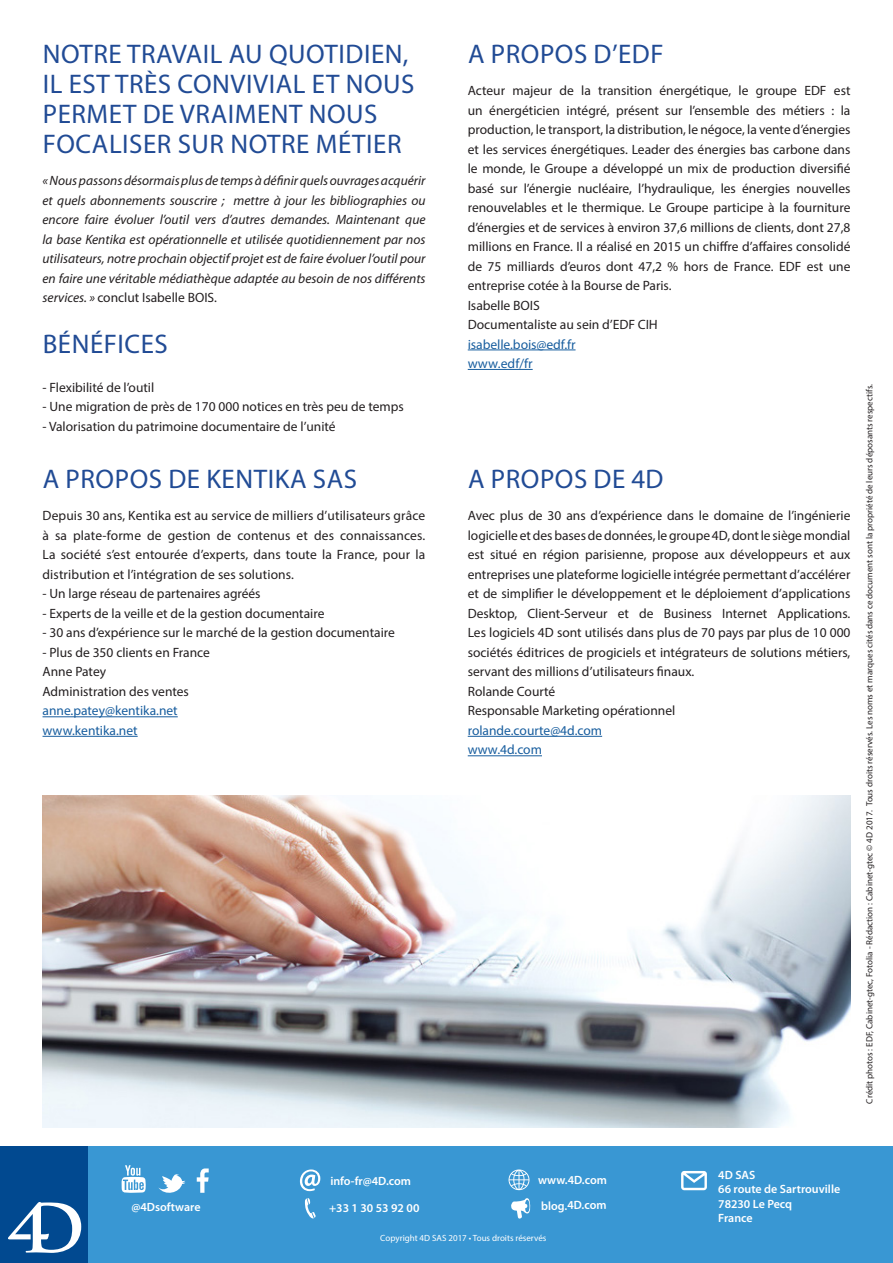
<style>
.page{position:relative;width:893px;height:1263px;background:#fff}
.page>*{position:absolute;margin:0;border:0;box-sizing:border-box;transform-origin:0 0}
.Titre{font:27px/30px "Myriad Pro";letter-spacing:.02em;color:#214b95}
.PARAGRAPHE{font:13.5px/19.5px "Myriad Pro";color:#231f20;text-align:justify}
.PARAGRAPHE-2{font:italic 13.5px/19.5px "Myriad Pro";color:#231f20;text-align:justify}
.PARAGRAPHE-3{font:13.5px/19.5px "Myriad Pro";color:#175d9e}
.t1{font:600 12px "Myriad Pro";color:#fff}
.t2{font:9px "Myriad Pro";color:#231f20}
.t3{font:9px "Myriad Pro";color:#fff}
.s1{font-style:normal}
.s2{color:#231f20}
.s3{color:#175d9e}
</style>
<div class="page">
<hr style="left:468px;top:736px;width:134px;height:1px;background:#175d9e">
<hr style="left:468px;top:755px;width:74px;height:1px;background:#175d9e">
<hr style="left:43px;top:716px;width:135px;height:1px;background:#175d9e">
<hr style="left:43px;top:736px;width:95px;height:1px;background:#175d9e">
<hr style="left:468px;top:350px;width:108px;height:1px;background:#175d9e">
<hr style="left:468px;top:369px;width:65px;height:1px;background:#175d9e">
<img style="left:43px;top:795px;width:807px;height:332px">
<div style="left:6px;top:1146px;width:887px;height:117px;background:#3997d3"></div>
<div style="left:0;top:1146px;width:87px;height:117px;background:#014990"></div>
<svg style="left:8px;top:1202px;width:73px;height:51px"></svg>
<svg style="left:681px;top:1171px;width:26px;height:19px"></svg>
<svg style="left:300px;top:1169px;width:20px;height:22px"></svg>
<svg style="left:305px;top:1198px;width:11px;height:21px"></svg>
<svg style="left:509px;top:1169px;width:20px;height:21px"></svg>
<svg style="left:511px;top:1198px;width:20px;height:21px"></svg>
<svg style="left:158px;top:1174px;width:27px;height:19px"></svg>
<svg style="left:197px;top:1168px;width:12px;height:25px"></svg>
<svg style="left:121px;top:1165px;width:25px;height:28px"></svg>
<p class="Titre" style="left:43px;top:38px;width:373px">NOTRE TRAVAIL AU QUOTIDIEN,<br>IL EST TRÈS CONVIVIAL ET NOUS<br>PERMET DE VRAIMENT NOUS<br>FOCALISER SUR NOTRE MÉTIER</p>
<p class="PARAGRAPHE-2" style="left:43px;top:171px;width:385px">« Nous passons désormais plus de temps à définir quels ouvrages acquérir et quels abonnements souscrire ; mettre à jour les bibliographies ou encore faire évoluer l’outil vers d’autres demandes. Maintenant que la base Kentika est opérationnelle et utilisée quotidiennement par nos utilisateurs, notre prochain objectif projet est de faire évoluer l’outil pour en faire une véritable médiathèque adaptée au besoin de nos différents services. » <span class="s1">conclut Isabelle BOIS.</span></p>
<p class="Titre" style="left:43px;top:329px;width:127px">BÉNÉFICES</p>
<p class="PARAGRAPHE" style="left:43px;top:377px;width:113px">- Flexibilité de l’outil</p>
<p class="PARAGRAPHE" style="left:43px;top:397px;width:363px">- Une migration de près de 170 000 notices en très peu de temps</p>
<p class="PARAGRAPHE" style="left:43px;top:416px;width:295px">- Valorisation du patrimoine documentaire de l’unité</p>
<p class="Titre" style="left:43px;top:464px;width:316px">A PROPOS DE KENTIKA SAS</p>
<p class="PARAGRAPHE" style="left:43px;top:506px;width:384px">Depuis 30 ans, Kentika est au service de milliers d’utilisateurs grâce à sa plate-forme de gestion de contenus et des connaissances.<br>La société s’est entourée d’experts, dans toute la France, pour la distribution et l’intégration de ses solutions.</p>
<p class="PARAGRAPHE" style="left:43px;top:584px;width:220px">- Un large réseau de partenaires agréés</p>
<p class="PARAGRAPHE" style="left:43px;top:603px;width:283px">- Experts de la veille et de la gestion documentaire</p>
<p class="PARAGRAPHE" style="left:43px;top:623px;width:354px">- 30 ans d’expérience sur le marché de la gestion documentaire</p>
<p class="PARAGRAPHE" style="left:43px;top:642px;width:169px">- Plus de 350 clients en France</p>
<p class="PARAGRAPHE-3" style="left:43px;top:662px;width:148px"><span class="s2">Anne Patey<br>Administration des ventes </span>anne.patey@kentika.net www.kentika.net</p>
<p class="Titre" style="left:468px;top:38px;width:197px">A PROPOS D’EDF</p>
<p class="PARAGRAPHE" style="left:468px;top:81px;width:384px">Acteur majeur de la transition énergétique, le groupe EDF est un énergéticien intégré, présent sur l’ensemble des métiers : la production, le transport, la distribution, le négoce, la vente d’énergies et les services énergétiques. Leader des énergies bas carbone dans le monde, le Groupe a développé un mix de production diversifié basé sur l’énergie nucléaire, l’hydraulique, les énergies nouvelles renouvelables et le thermique. Le Groupe participe à la fourniture d’énergies et de services à environ 37,6 millions de clients, dont 27,8 millions en France. Il a réalisé en 2015 un chiffre d’affaires consolidé de 75 milliards d’euros dont 47,2 % hors de France. EDF est une entreprise cotée à la Bourse de Paris.</p>
<p class="PARAGRAPHE" style="left:468px;top:295px;width:192px;text-align:left">Isabelle BOIS<br>Documentaliste au sein d’EDF CIH <span class="s3">isabelle.bois@edf.fr<br>www.edf/fr</span></p>
<p class="Titre" style="left:468px;top:464px;width:197px">A PROPOS DE 4D</p>
<p class="PARAGRAPHE" style="left:468px;top:506px;width:384px">Avec plus de 30 ans d’expérience dans le domaine de l’ingénierie logicielle et des bases de données, le groupe 4D, dont le siège mondial est situé en région parisienne, propose aux développeurs et aux entreprises une plateforme logicielle intégrée permettant d’accélérer et de simplifier le développement et le déploiement d’applications Desktop, Client-Serveur et de Business Internet Applications.<br>Les logiciels 4D sont utilisés dans plus de 70 pays par plus de 10 000 sociétés éditrices de progiciels et intégrateurs de solutions métiers, servant des millions d’utilisateurs finaux.</p>
<p class="PARAGRAPHE" style="left:468px;top:681px;width:209px;text-align:left">Rolande Courté<br>Responsable Marketing opérationnel <span class="s3">rolande.courte@4d.com www.4d.com</span></p>
<p class="t2" style="left:864px;top:1103px;width:721px;rotate:-90deg">Crédit photos : EDF, Cabinet-gtec, Fotolia - Rédaction : Cabinet-gtec © 4D 2017. Tous droits réservés. Les noms et marques cités dans ce document sont la propriété de leurs déposants respectifs.</p>
<p class="t1" style="left:330px;top:1173px;width:82px">info-fr@4D.com</p>
<p class="t1" style="left:329px;top:1200px;width:92px">+33 1 30 53 92 00</p>
<p class="t1" style="left:538px;top:1173px;width:70px">www.4D.com</p>
<p class="t1" style="left:131px;top:1200px;width:71px">@4Dsoftware</p>
<p class="t1" style="left:541px;top:1198px;width:67px;rotate:-1deg">blog.4D.com</p>
<p class="t3" style="left:380px;top:1232px;width:168px">Copyright 4D SAS 2017 • Tous droits réservés</p>
<p class="t1" style="left:718px;top:1167px;width:39px">4D SAS</p>
<p class="t1" style="left:718px;top:1181px;width:124px">66 route de Sartrouville</p>
<p class="t1" style="left:718px;top:1196px;width:75px">78230 Le Pecq</p>
<p class="t1" style="left:718px;top:1210px;width:36px">France</p>
</div>
